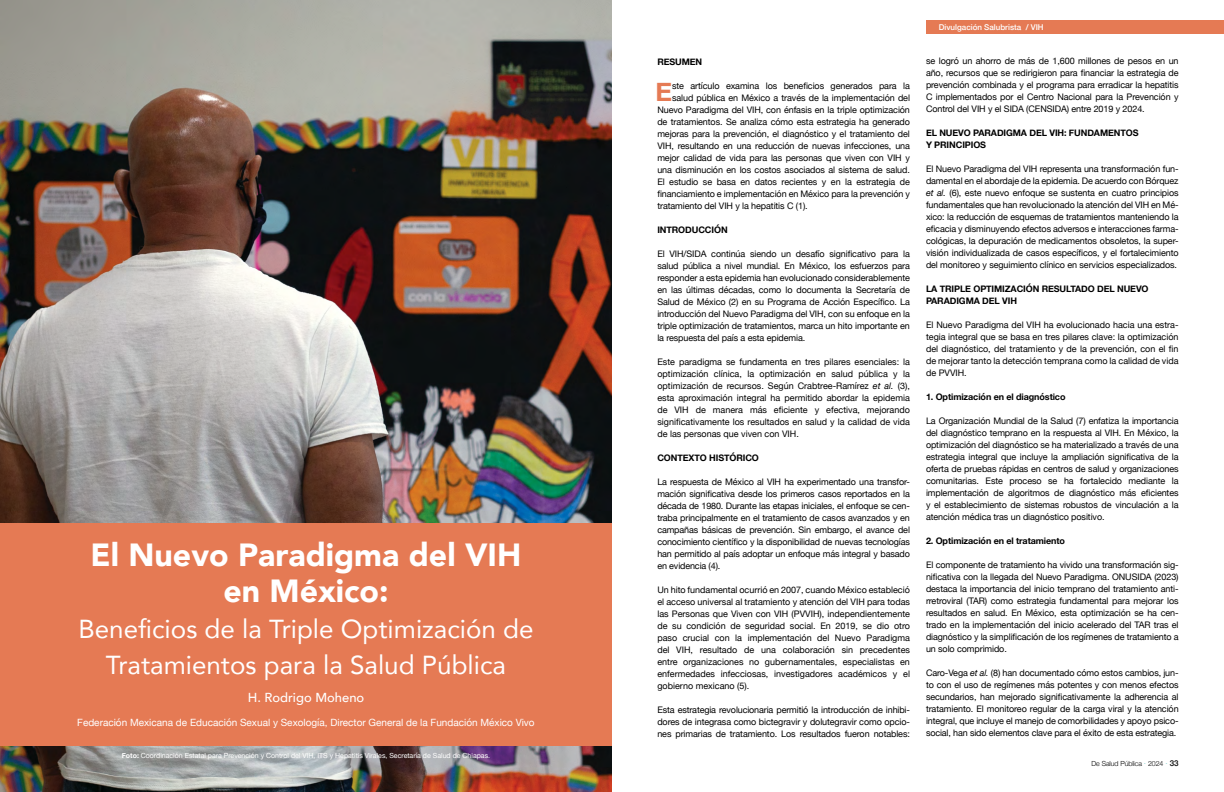
<style>
.page{position:relative;width:1224px;height:792px;background:#fff}
.page>*{position:absolute;margin:0;border:0;box-sizing:border-box;transform-origin:0 0}
.t1{font:900 32px/36px "Avenir";color:#fff;text-align:center}
.t2{font:26px/36px "Avenir";color:#fff;text-align:center}
.t3{font:700 25.8px "Helvetica Neue";color:#e57a54}
.t4{font:500 13px "Avenir";color:#fff}
.t5{font:10px "Helvetica Neue";color:#fff}
.t6{font:9px/12px "Helvetica Neue";letter-spacing:-.01em;color:#000;text-align:justify}
.t7{font:700 9px/12px "Helvetica Neue";letter-spacing:-.01em;color:#000}
.t8{font:500 8px "Helvetica Neue";color:#fff}
.t9{font:7px "Helvetica Neue";color:#fff}
.t10{font:300 7px "Helvetica Neue";letter-spacing:-.01em;color:#000}
.s1{font-weight:700}
.s2{font-style:italic}
.s3{font-size:8px;color:#83cfcc}
.s4{font-weight:500;font-size:8px}
</style>
<div class="page">
<img style="left:0;top:0;width:612px;height:792px">
<div style="left:0;top:523px;width:612px;height:223px;background:#e57a54"></div>
<div style="left:926px;top:21px;width:298px;height:13px;background:#e57a54"></div>
<h1 class="t1" style="left:91px;top:536px;width:432px">El Nuevo Paradigma del VIH en México:</h1>
<h2 class="t2" style="left:78px;top:610px;width:457px">Beneficios de la Triple Optimización de<br>Tratamientos para la Salud Pública</h2>
<h3 class="t4" style="left:248px;top:686px;width:118px">H. Rodrigo Moheno</h3>
<p class="t5" style="left:77px;top:715px;width:459px">Federación Mexicana de Educación Sexual y Sexología, Director General de la Fundación México Vivo</p>
<p class="t9" style="left:122px;top:751px;width:370px"><span class="s1">Foto:</span> Coordinación Estatal para Prevención y Control del VIH, ITS y Hepatitis Virales, Secretaría de Salud de Chiapas.</p>
<p class="t7" style="left:657px;top:56px;width:46px">RESUMEN</p>
<h3 class="t3" style="left:656px;top:71px;width:18px">E</h3>
<p class="t6" style="left:672px;top:80px;width:239px">ste artículo examina los beneficios generados para la</p>
<p class="t6" style="left:672px;top:92px;width:239px">salud pública en México a través de la implementación del</p>
<p class="t6" style="left:657px;top:104px;width:254px">Nuevo Paradigma del VIH, con énfasis en la triple optimización</p>
<p class="t6" style="left:657px;top:116px;width:254px">de tratamientos. Se analiza cómo esta estrategia ha generado</p>
<p class="t6" style="left:657px;top:128px;width:254px">mejoras para la prevención, el diagnóstico y el tratamiento del</p>
<p class="t6" style="left:657px;top:140px;width:254px">VIH, resultando en una reducción de nuevas infecciones, una</p>
<p class="t6" style="left:657px;top:152px;width:254px">mejor calidad de vida para las personas que viven con VIH y</p>
<p class="t6" style="left:657px;top:164px;width:254px">una disminución en los costos asociados al sistema de salud.</p>
<p class="t6" style="left:657px;top:176px;width:254px">El estudio se basa en datos recientes y en la estrategia de</p>
<p class="t6" style="left:657px;top:188px;width:254px">financiamiento e implementación en México para la prevención y</p>
<p class="t6" style="left:657px;top:200px;width:152px">tratamiento del VIH y la hepatitis C (1).</p>
<p class="t7" style="left:657px;top:224px;width:72px">INTRODUCCIÓN</p>
<p class="t6" style="left:657px;top:248px;width:254px">El VIH/SIDA continúa siendo un desafío significativo para la salud pública a nivel mundial. En México, los esfuerzos para responder a esta epidemia han evolucionado considerablemente en las últimas décadas, como lo documenta la Secretaría de Salud de México (2) en su Programa de Acción Específico. La introducción del Nuevo Paradigma del VIH, con su enfoque en la triple optimización de tratamientos, marca un hito importante en la respuesta del país a esta epidemia.</p>
<p class="t6" style="left:657px;top:356px;width:254px">Este paradigma se fundamenta en tres pilares esenciales: la optimización clínica, la optimización en salud pública y la optimización de recursos. Según Crabtree-Ramírez <span class="s2">et al.</span> (3), esta aproximación integral ha permitido abordar la epidemia de VIH de manera más eficiente y efectiva, mejorando significativamente los resultados en salud y la calidad de vida de las personas que viven con VIH.</p>
<p class="t7" style="left:657px;top:452px;width:103px">CONTEXTO HISTÓRICO</p>
<p class="t6" style="left:657px;top:476px;width:254px">La respuesta de México al VIH ha experimentado una transfor&shy;mación significativa desde los primeros casos reportados en la década de 1980. Durante las etapas iniciales, el enfoque se cen&shy;traba principalmente en el tratamiento de casos avanzados y en campañas básicas de prevención. Sin embargo, el avance del conocimiento científico y la disponibilidad de nuevas tecnologías han permitido al país adoptar un enfoque más integral y basado en evidencia (4).</p>
<p class="t6" style="left:657px;top:584px;width:254px">Un hito fundamental ocurrió en 2007, cuando México estableció el acceso universal al tratamiento y atención del VIH para todas las Personas que Viven con VIH (PVVIH), independientemente de su condición de seguridad social. En 2019, se dio otro paso crucial con la implementación del Nuevo Paradigma del VIH, resultado de una colaboración sin precedentes entre organizaciones no gubernamentales, especialistas en enfermedades infecciosas, investigadores académicos y el gobierno mexicano (5).</p>
<p class="t6" style="left:657px;top:704px;width:254px">Esta estrategia revolucionaria permitió la introducción de inhibi&shy;dores de integrasa como bictegravir y dolutegravir como opcio&shy;nes primarias de tratamiento. Los resultados fueron notables:</p>
<p class="t8" style="left:939px;top:21px;width:106px">Divulgación Salubrista / VIH</p>
<p class="t6" style="left:926px;top:56px;width:254px">se logró un ahorro de más de 1,600 millones de pesos en un año, recursos que se redirigieron para financiar la estrategia de prevención combinada y el programa para erradicar la hepatitis C implementados por el Centro Nacional para la Prevención y Control del VIH y el SIDA (CENSIDA) entre 2019 y 2024.</p>
<p class="t7" style="left:926px;top:127px;width:214px">EL NUEVO PARADIGMA DEL VIH: FUNDAMENTOS<br>Y PRINCIPIOS</p>
<p class="t6" style="left:926px;top:164px;width:254px">El Nuevo Paradigma del VIH representa una transformación fun&shy;damental en el abordaje de la epidemia. De acuerdo con Bórquez <span class="s2">et al.</span> (6), este nuevo enfoque se sustenta en cuatro principios fundamentales que han revolucionado la atención del VIH en Mé&shy;xico: la reducción de esquemas de tratamientos manteniendo la eficacia y disminuyendo efectos adversos e interacciones farma&shy;cológicas, la depuración de medicamentos obsoletos, la super&shy;visión individualizada de casos específicos, y el fortalecimiento del monitoreo y seguimiento clínico en servicios especializados.</p>
<p class="t7" style="left:926px;top:283px;width:224px">LA TRIPLE OPTIMIZACIÓN RESULTADO DEL NUEVO<br>PARADIGMA DEL VIH</p>
<p class="t6" style="left:926px;top:320px;width:254px">El Nuevo Paradigma del VIH ha evolucionado hacia una estra&shy;tegia integral que se basa en tres pilares clave: la optimización del diagnóstico, del tratamiento y de la prevención, con el fin de mejorar tanto la detección temprana como la calidad de vida de PVVIH.</p>
<p class="t7" style="left:926px;top:391px;width:141px">1. Optimización en el diagnóstico</p>
<p class="t6" style="left:926px;top:416px;width:254px">La Organización Mundial de la Salud (7) enfatiza la importancia del diagnóstico temprano en la respuesta al VIH. En México, la optimización del diagnóstico se ha materializado a través de una estrategia integral que incluye la ampliación significativa de la oferta de pruebas rápidas en centros de salud y organizaciones comunitarias. Este proceso se ha fortalecido mediante la implementación de algoritmos de diagnóstico más eficientes y el establecimiento de sistemas robustos de vinculación a la atención médica tras un diagnóstico positivo.</p>
<p class="t7" style="left:926px;top:535px;width:141px">2. Optimización en el tratamiento</p>
<p class="t6" style="left:926px;top:560px;width:254px">El componente de tratamiento ha vivido una transformación sig&shy;nificativa con la llegada del Nuevo Paradigma. ONUSIDA (2023) destaca la importancia del inicio temprano del tratamiento anti&shy;rretroviral (TAR) como estrategia fundamental para mejorar los resultados en salud. En México, esta optimización se ha cen&shy;trado en la implementación del inicio acelerado del TAR tras el diagnóstico y la simplificación de los regímenes de tratamiento a un solo comprimido.</p>
<p class="t6" style="left:926px;top:668px;width:254px">Caro-Vega <span class="s2">et al.</span> (8) han documentado cómo estos cambios, jun&shy;to con el uso de regímenes más potentes y con menos efectos secundarios, han mejorado significativamente la adherencia al tratamiento. El monitoreo regular de la carga viral y la atención integral, que incluye el manejo de comorbilidades y apoyo psico&shy;social, han sido elementos clave para el éxito de esta estrategia.</p>
<p class="t10" style="left:1092px;top:758px;width:89px">De Salud Pública <span class="s3">·</span> 2024 <span class="s3">·</span> <span class="s4">33</span></p>
</div>
